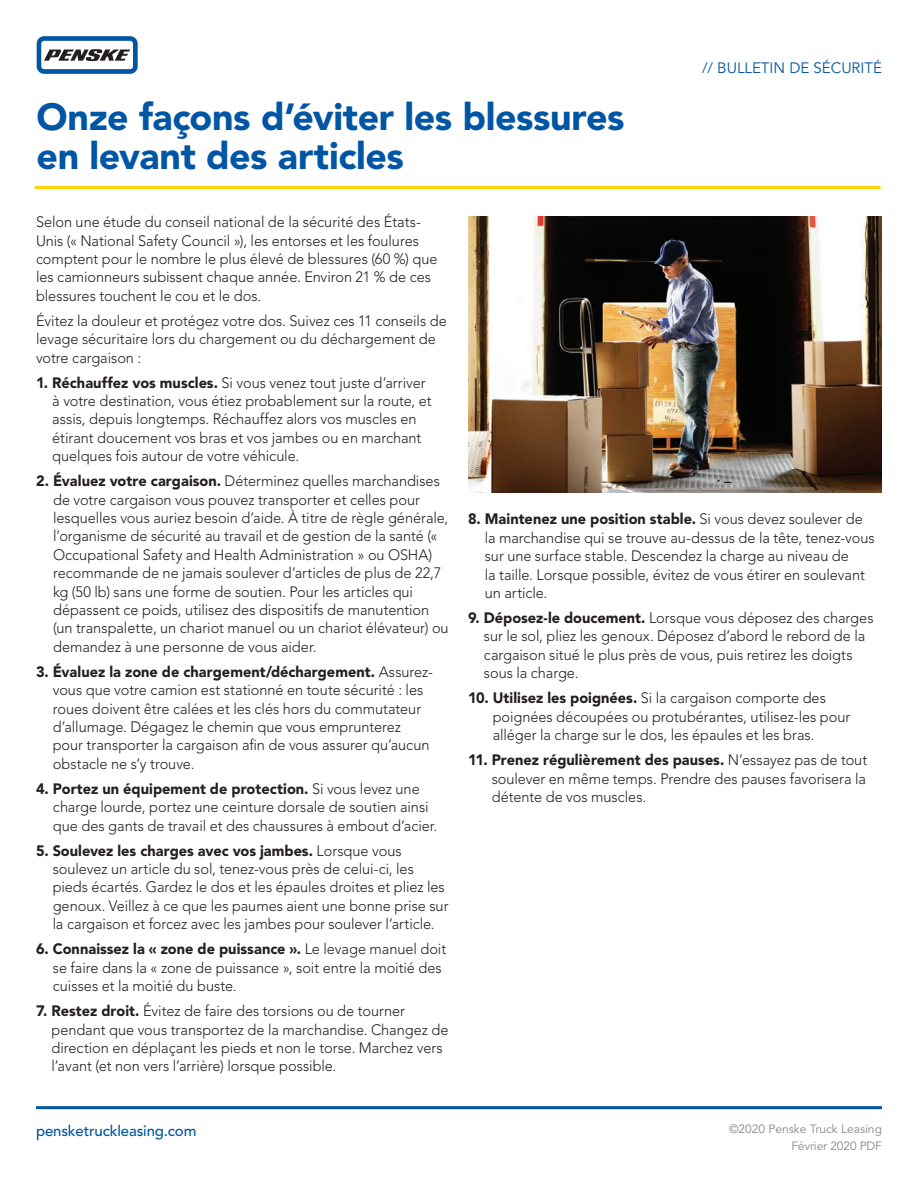
<style>
.page{position:relative;width:918px;height:1188px;background:#fff}
.page>*{position:absolute;margin:0;border:0;box-sizing:border-box;transform-origin:0 0}
.Headline{font:900 37.5px/39px "Avenir LT Std";letter-spacing:-.01em;color:#0155a5}
.Body{font:300 15px/18.3px "Avenir LT Std";letter-spacing:-.005em;color:#231f20}
.pensketruckleasing_U{font:500 15px "Avenir LT Std";letter-spacing:-.01em;color:#0155a5}
.Safety_Bulletin_tag{font:15px "Avenir LT Std";color:#0155a5}
.Copyright_and_date{font:12px "Avenir LT Std";color:#898689}
.Copyright{font:12px "Avenir LT Std";letter-spacing:-.01em;color:#898689}
.s1{font-weight:900}
</style>
<div class="page">
<hr style="left:36px;top:1106px;width:846px;height:3px;background:#0155a5">
<svg style="left:37px;top:36px;width:101px;height:38px"></svg>
<div style="left:41px;top:41px;width:92px;height:28px;background:#fff;border-radius:3px"></div>
<svg style="left:44px;top:49px;width:86px;height:12px"></svg>
<img style="left:468px;top:216px;width:414px;height:277px">
<hr style="left:34px;top:186px;width:846px;height:3px;background:#fed503">
<p class="Headline" style="left:36px;top:98px;width:590px">Onze façons d’éviter les blessures en levant des articles</p>
<p class="Safety_Bulletin_tag" style="left:702px;top:59px;width:181px">// BULLETIN DE SÉCURITÉ</p>
<p class="Body" style="left:36px;top:213px;width:403px">Selon une étude du conseil national de la sécurité des États-Unis (« National Safety Council »), les entorses et les foulures comptent pour le nombre le plus élevé de blessures (60 %) que les camionneurs subissent chaque année. Environ 21 % de ces blessures touchent le cou et le dos.</p>
<p class="Body" style="left:36px;top:312px;width:412px">Évitez la douleur et protégez votre dos. Suivez ces 11 conseils de levage sécuritaire lors du chargement ou du déchargement de votre cargaison :</p>
<p class="Body" style="left:52px;top:373px;width:381px;text-indent:-16px"><span class="s1">1. Réchauffez vos muscles.</span> Si vous venez tout juste d’arriver à votre destination, vous étiez probablement sur la route, et assis, depuis longtemps. Réchauffez alors vos muscles en étirant doucement vos bras et vos jambes ou en marchant quelques fois autour de votre véhicule.</p>
<p class="Body" style="left:53px;top:472px;width:397px;text-indent:-17px"><span class="s1">2. Évaluez votre cargaison.</span> Déterminez quelles marchandises de votre cargaison vous pouvez transporter et celles pour lesquelles vous auriez besoin d’aide. À titre de règle générale, l’organisme de sécurité au travail et de gestion de la santé (« Occupational Safety and Health Administration » ou OSHA) recommande de ne jamais soulever d’articles de plus de 22,7 kg (50 lb) sans une forme de soutien. Pour les articles qui dépassent ce poids, utilisez des dispositifs de manutention (un transpalette, un chariot manuel ou un chariot élévateur) ou demandez à une personne de vous aider.</p>
<p class="Body" style="left:53px;top:663px;width:382px;text-indent:-17px"><span class="s1">3. Évaluez la zone de chargement/déchargement.</span> Assurez&shy;vous que votre camion est stationné en toute sécurité : les roues doivent être calées et les clés hors du commutateur d’allumage. Dégagez le chemin que vous emprunterez pour transporter la cargaison afin de vous assurer qu’aucun obstacle ne s’y trouve.</p>
<p class="Body" style="left:53px;top:780px;width:386px;text-indent:-17px"><span class="s1">4. Portez un équipement de protection.</span> Si vous levez une charge lourde, portez une ceinture dorsale de soutien ainsi que des gants de travail et des chaussures à embout d’acier.</p>
<p class="Body" style="left:53px;top:841px;width:397px;text-indent:-17px"><span class="s1">5. Soulevez les charges avec vos jambes.</span> Lorsque vous soulevez un article du sol, tenez-vous près de celui-ci, les pieds écartés. Gardez le dos et les épaules droites et pliez les genoux. Veillez à ce que les paumes aient une bonne prise sur la cargaison et forcez avec les jambes pour soulever l’article.</p>
<p class="Body" style="left:53px;top:940px;width:395px;text-indent:-17px"><span class="s1">6. Connaissez la « zone de puissance ».</span> Le levage manuel doit se faire dans la « zone de puissance », soit entre la moitié des cuisses et la moitié du buste.</p>
<p class="Body" style="left:51px;top:1002px;width:399px;text-indent:-15px"><span class="s1">7. Restez droit.</span> Évitez de faire des torsions ou de tourner pendant que vous transportez de la marchandise. Changez de direction en déplaçant les pieds et non le torse. Marchez vers l’avant (et non vers l’arrière) lorsque possible.</p>
<p class="pensketruckleasing_U" style="left:36px;top:1122px;width:162px">pensketruckleasing.com</p>
<p class="Body" style="left:485px;top:510px;width:391px;text-indent:-17px"><span class="s1">8. Maintenez une position stable.</span> Si vous devez soulever de la marchandise qui se trouve au-dessus de la tête, tenez-vous sur une surface stable. Descendez la charge au niveau de<br>la taille. Lorsque possible, évitez de vous étirer en soulevant un article.</p>
<p class="Body" style="left:484px;top:609px;width:391px;text-indent:-16px"><span class="s1">9. Déposez-le doucement.</span> Lorsque vous déposez des charges sur le sol, pliez les genoux. Déposez d’abord le rebord de la cargaison situé le plus près de vous, puis retirez les doigts sous la charge.</p>
<p class="Body" style="left:493px;top:689px;width:359px;text-indent:-25px"><span class="s1">10. Utilisez les poignées.</span> Si la cargaison comporte des poignées découpées ou protubérantes, utilisez-les pour alléger la charge sur le dos, les épaules et les bras.</p>
<p class="Body" style="left:492px;top:751px;width:377px;text-align:justify;text-indent:-24px"><span class="s1">11. Prenez régulièrement des pauses.</span> N’essayez pas de tout soulever en même temps. Prendre des pauses favorisera la détente de vos muscles.</p>
<p class="Copyright_and_date" style="left:729px;top:1122px;width:154px">©2020 Penske Truck Leasing</p>
<p class="Copyright" style="left:791px;top:1139px;width:92px">Février 2020 PDF</p>
</div>
